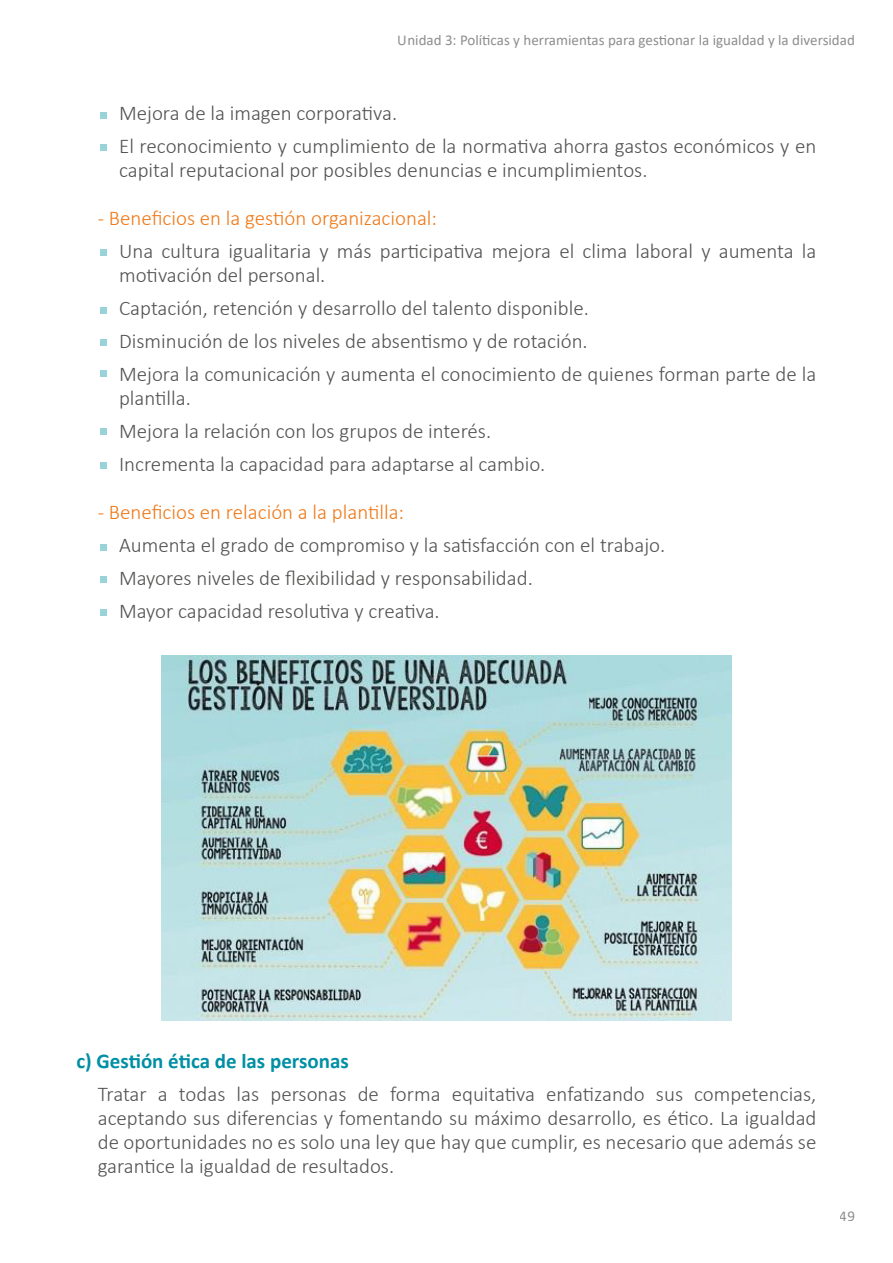
<style>
.page{position:relative;width:893px;height:1263px;background:#fff}
.page>*{position:absolute;margin:0;border:0;box-sizing:border-box;transform-origin:0 0}
.t1{font:300 21px/33px "Calibri";color:#525251}
.t2{font:300 21px "Calibri";color:#ef7918}
.t3{font:700 21px "Calibri";color:#008fa4}
.t4{font:15px "Calibri";color:#5c5c5b}
</style>
<div class="page">
<div style="left:100px;top:112px;width:6px;height:7px;background:#9ad2da"></div>
<div style="left:100px;top:144px;width:6px;height:7px;background:#9ad2da"></div>
<div style="left:100px;top:249px;width:6px;height:7px;background:#9ad2da"></div>
<div style="left:100px;top:307px;width:6px;height:7px;background:#9ad2da"></div>
<div style="left:100px;top:544px;width:6px;height:7px;background:#9ad2da"></div>
<div style="left:100px;top:339px;width:6px;height:7px;background:#9ad2da"></div>
<div style="left:100px;top:576px;width:6px;height:7px;background:#9ad2da"></div>
<div style="left:100px;top:370px;width:6px;height:7px;background:#9ad2da"></div>
<svg style="left:100px;top:609px;width:6px;height:6px"></svg>
<div style="left:100px;top:428px;width:6px;height:7px;background:#9ad2da"></div>
<div style="left:100px;top:462px;width:6px;height:7px;background:#9ad2da"></div>
<img style="left:162px;top:656px;width:569px;height:364px">
<p class="t4" style="left:398px;top:30px;width:459px">Unidad 3: Políticas y herramientas para gestionar la igualdad y la diversidad</p>
<p class="t1" style="left:119px;top:96px;width:699px">Mejora de la imagen corporativa.<br>El reconocimiento y cumplimiento de la normativa ahorra gastos económicos y en</p>
<p class="t1" style="left:119px;top:153px;width:530px">capital reputacional por posibles denuncias e incumplimientos.</p>
<p class="t2" style="left:98px;top:205px;width:341px">- Beneficios en la gestión organizacional:</p>
<p class="t1" style="left:119px;top:239px;width:699px;line-height:24px">Una cultura igualitaria y más participativa mejora el clima laboral y aumenta la motivación del personal.</p>
<p class="t1" style="left:119px;top:291px;width:699px">Captación, retención y desarrollo del talento disponible.<br>Disminución de los niveles de absentismo y de rotación.<br>Mejora la comunicación y aumenta el conocimiento de quienes forman parte de la</p>
<p class="t1" style="left:119px;top:381px;width:428px">plantilla.<br>Mejora la relación con los grupos de interés.<br>Incrementa la capacidad para adaptarse al cambio.</p>
<p class="t2" style="left:98px;top:499px;width:308px">- Beneficios en relación a la plantilla:</p>
<p class="t1" style="left:119px;top:528px;width:548px">Aumenta el grado de compromiso y la satisfacción con el trabajo.<br>Mayores niveles de flexibilidad y responsabilidad.<br>Mayor capacidad resolutiva y creativa.</p>
<p class="t3" style="left:77px;top:1046px;width:274px">c) Gestión ética de las personas</p>
<p class="t1" style="left:98px;top:1081px;width:720px;line-height:24px;text-align:justify">Tratar a todas las personas de forma equitativa enfatizando sus competencias, aceptando sus diferencias y fomentando su máximo desarrollo, es ético. La igualdad de oportunidades no es solo una ley que hay que cumplir, es necesario que además se garantice la igualdad de resultados.</p>
<p class="t4" style="left:840px;top:1205px;width:17px">49</p>
</div>
